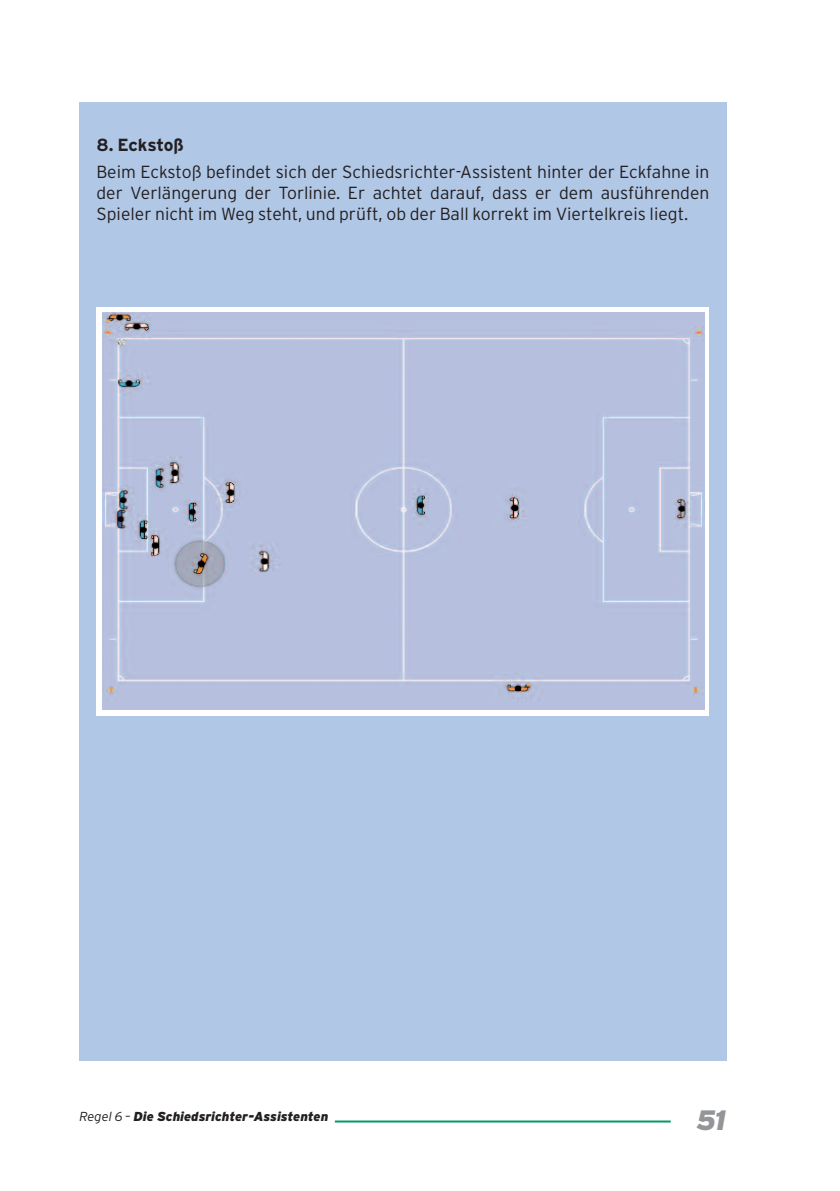
<style>
.page{position:relative;width:840px;height:1191px;background:#fff}
.page>*{position:absolute;margin:0;border:0;box-sizing:border-box;transform-origin:0 0}
.t1{font:italic 900 28px "Interstate";color:#939598}
.t2{font:300 17.6px/21px "Interstate";color:#231f20;text-align:justify}
.t3{font:700 17.6px "Interstate";letter-spacing:-.015em;color:#231f20}
.t4{font:italic 900 13px "Interstate";color:#231f20}
.s1{font-weight:300}
</style>
<div class="page">
<hr style="left:334px;top:1120px;width:336px;height:2px;background:#009964">
<div style="left:79px;top:102px;width:647px;height:958px;background:#b1c7e6"></div>
<div style="left:96px;top:307px;width:613px;height:408px;background:#fff"></div>
<img style="left:102px;top:312px;width:601px;height:397px">
<p class="t3" style="left:96px;top:135px;width:89px">8. Eckstoß</p>
<p class="t2" style="left:96px;top:161px;width:614px">Beim Eckstoß befindet sich der Schiedsrichter-Assistent hinter der Eckfahne in der Verlängerung der Torlinie. Er achtet darauf, dass er dem ausführenden Spieler nicht im Weg steht, und prüft, ob der Ball korrekt im Viertelkreis liegt.</p>
<p class="t4" style="left:79px;top:1108px;width:250px"><span class="s1">Regel 6 –</span> Die Schiedsrichter-Assistenten</p>
<h1 class="t1" style="left:695px;top:1103px;width:31px">51</h1>
</div>
